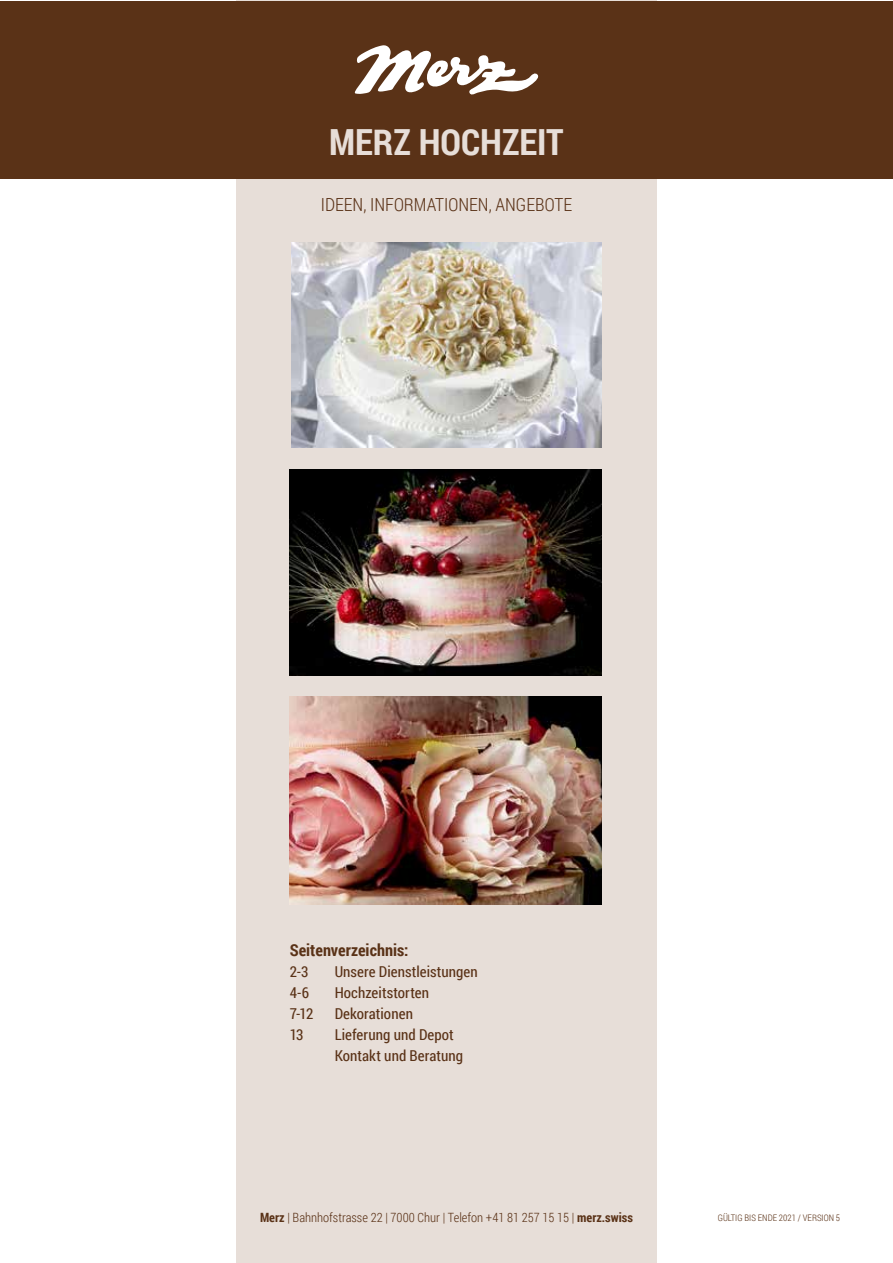
<style>
.page{position:relative;width:893px;height:1263px;background:#fff}
.page>*{position:absolute;margin:0;border:0;box-sizing:border-box;transform-origin:0 0}
.t1{font:700 36px "Roboto Condensed";color:#e7ded8}
.t2{font:300 18px "Roboto Condensed";color:#5a3217}
.t3{font:700 16.5px "Roboto Condensed";letter-spacing:.005em;color:#5a3217}
.t4{font:15px/21px "Roboto Condensed";letter-spacing:.005em;color:#5a3217}
.t5{font:300 12.75px "Roboto Condensed";color:#5a3217}
.t6{font:300 9px "Roboto Condensed";color:#5a3217}
.s1{font-weight:700}
</style>
<div class="page">
<div style="left:236px;top:0;width:421px;height:1263px;background:#e7ded8"></div>
<div style="left:0;top:1px;width:893px;height:177px;background:#5a3217"></div>
<svg style="left:354px;top:45px;width:185px;height:50px"></svg>
<img style="left:290px;top:697px;width:312px;height:208px">
<img style="left:292px;top:242px;width:310px;height:205px">
<img style="left:290px;top:469px;width:312px;height:206px">
<h1 class="t1" style="left:329px;top:116px;width:236px">MERZ HOCHZEIT</h1>
<p class="t2" style="left:321px;top:192px;width:253px">IDEEN, INFORMATIONEN, ANGEBOTE</p>
<p class="t3" style="left:290px;top:938px;width:120px">Seitenverzeichnis:</p>
<p class="t4" style="left:290px;top:961px;width:20px">2-3</p>
<p class="t4" style="left:335px;top:961px;width:145px">Unsere Dienstleistungen</p>
<p class="t4" style="left:290px;top:982px;width:21px">4-6</p>
<p class="t4" style="left:335px;top:982px;width:96px">Hochzeitstorten</p>
<p class="t4" style="left:290px;top:1003px;width:25px">7-12</p>
<p class="t4" style="left:335px;top:1003px;width:80px">Dekorationen</p>
<p class="t4" style="left:290px;top:1024px;width:15px">13</p>
<p class="t4" style="left:335px;top:1024px;width:130px">Lieferung und Depot<br>Kontakt und Beratung</p>
<p class="t5" style="left:260px;top:1209px;width:374px"><span class="s1">Merz</span> | Bahnhofstrasse 22 | 7000 Chur | Telefon +41 81 257 15 15 | <span class="s1">merz.swiss</span></p>
<p class="t6" style="left:718px;top:1211px;width:124px">GÜLTIG BIS ENDE 2021 / VERSION 5</p>
</div>
